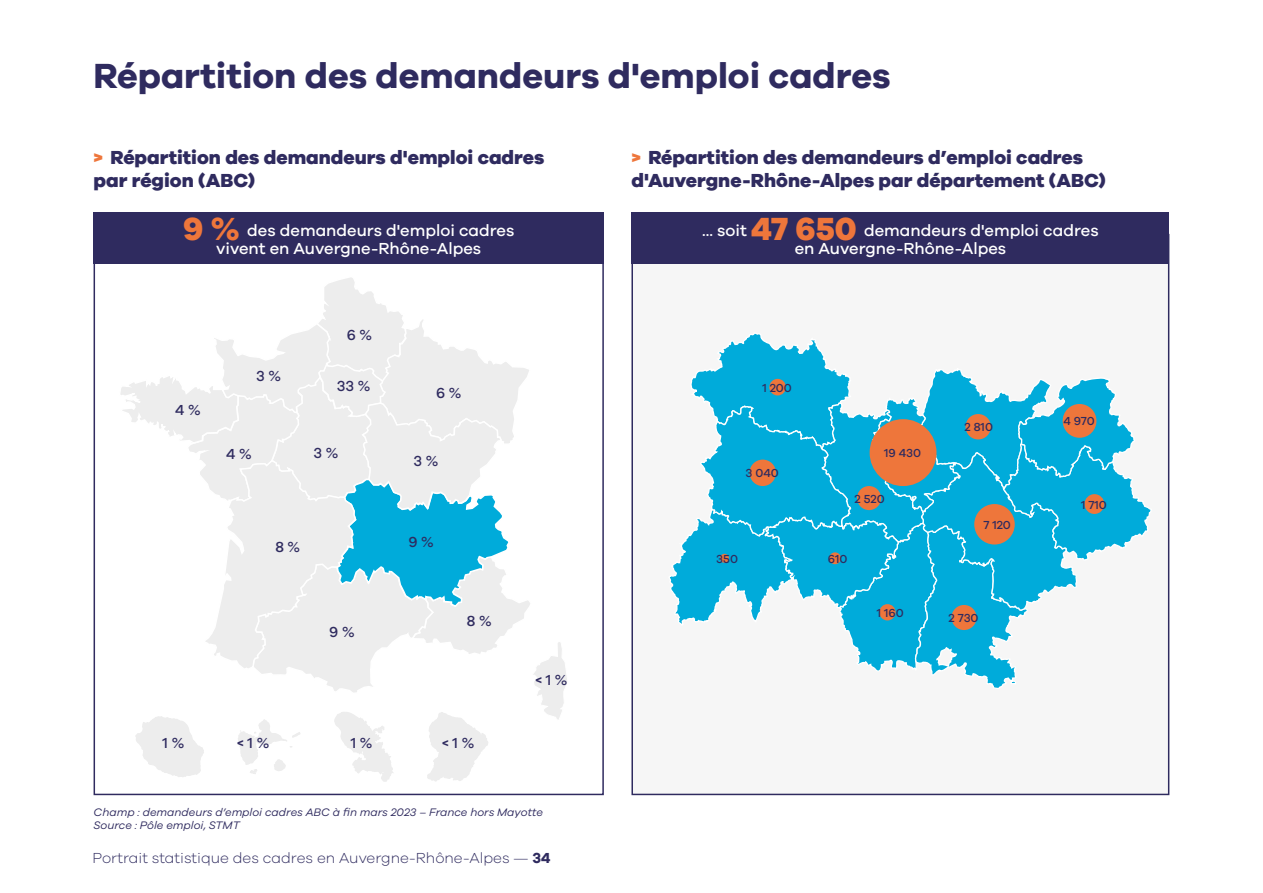
<style>
.page{position:relative;width:1263px;height:893px;background:#fff}
.page>*{position:absolute;margin:0;border:0;box-sizing:border-box;transform-origin:0 0}
.t1{font:700 36px "Galano Grotesque";color:#2f2b5f}
.t2{font:800 19.5px/22.5px "Galano Grotesque";color:#2f2b5f}
.t3{font:500 16.5px/18px "Galano Grotesque";color:#fff;text-align:center}
.t4{font:300 15px "Galano Grotesque";color:#2f2b5f}
.t5{font:500 15px "Galano Grotesque";color:#2f2b5f}
.t6{font:500 12px "Galano Grotesque";color:#2f2b5f}
.t7{font:italic 11.25px/13.5px "Galano Grotesque";color:#2f2b5f}
.s1{color:#ee763b}
.s2{font-weight:800;font-size:33px;color:#ee763b}
.s3{font-weight:700}
</style>
<div class="page">
<div style="left:631px;top:234px;width:538px;height:561px;background:#f6f6f6;border:2px solid #2f2b5f"></div>
<svg style="left:120px;top:277px;width:447px;height:505px"></svg>
<div style="left:631px;top:213px;width:538px;height:51px;background:#2f2b5f"></div>
<div style="left:94px;top:213px;width:510px;height:51px;background:#2f2b5f"></div>
<svg style="left:670px;top:334px;width:481px;height:354px"></svg>
<div style="left:1063px;top:404px;width:33px;height:34px;background:#ee763b;border-radius:50%"></div>
<div style="left:749px;top:460px;width:27px;height:26px;background:#ee763b;border-radius:50%"></div>
<div style="left:965px;top:414px;width:26px;height:25px;background:#ee763b;border-radius:50%"></div>
<div style="left:951px;top:605px;width:25px;height:25px;background:#ee763b;border-radius:50%"></div>
<div style="left:857px;top:486px;width:24px;height:24px;background:#ee763b;border-radius:50%"></div>
<div style="left:1084px;top:494px;width:20px;height:20px;background:#ee763b;border-radius:50%"></div>
<div style="left:769px;top:379px;width:17px;height:16px;background:#ee763b;border-radius:50%"></div>
<div style="left:879px;top:604px;width:17px;height:16px;background:#ee763b;border-radius:50%"></div>
<div style="left:829px;top:552px;width:12px;height:12px;background:#ee763b;border-radius:50%"></div>
<div style="left:720px;top:554px;width:9px;height:9px;background:#ee763b;border-radius:50%"></div>
<div style="left:870px;top:419px;width:66px;height:67px;background:#ee763b;border-radius:50%"></div>
<div style="left:974px;top:504px;width:41px;height:40px;background:#ee763b;border-radius:50%"></div>
<h1 class="t1" style="left:94px;top:54px;width:799px">Répartition des demandeurs d'emploi cadres</h1>
<p class="t2" style="left:94px;top:146px;width:452px"><span class="s1">&gt;</span> Répartition des demandeurs d'emploi cadres par région (ABC)</p>
<p class="t3" style="left:183px;top:221px;width:333px"><span class="s2">9 %</span> des demandeurs d'emploi cadres vivent en Auvergne-Rhône-Alpes</p>
<p class="t5" style="left:175px;top:401px;width:27px">4 %</p>
<p class="t5" style="left:256px;top:367px;width:26px">3 %</p>
<p class="t5" style="left:347px;top:325px;width:27px">6 %</p>
<p class="t5" style="left:337px;top:377px;width:35px">33 %</p>
<p class="t5" style="left:226px;top:445px;width:27px">4 %</p>
<p class="t5" style="left:314px;top:444px;width:26px">3 %</p>
<p class="t5" style="left:275px;top:538px;width:26px">8 %</p>
<p class="t5" style="left:329px;top:623px;width:27px">9 %</p>
<p class="t5" style="left:436px;top:384px;width:27px">6 %</p>
<p class="t5" style="left:413px;top:451px;width:26px">3 %</p>
<p class="t5" style="left:408px;top:533px;width:27px">9 %</p>
<p class="t5" style="left:467px;top:611px;width:26px">8 %</p>
<p class="t5" style="left:163px;top:733px;width:23px">1 %</p>
<p class="t5" style="left:237px;top:733px;width:34px">&lt; 1 %</p>
<p class="t5" style="left:351px;top:733px;width:23px">1 %</p>
<p class="t5" style="left:442px;top:733px;width:34px">&lt; 1 %</p>
<p class="t5" style="left:535px;top:671px;width:34px">&lt; 1 %</p>
<p class="t7" style="left:94px;top:805px;width:451px">Champ : demandeurs d’emploi cadres ABC à fin mars 2023 – France hors Mayotte<br>Source : Pôle emploi, STMT</p>
<p class="t4" style="left:92px;top:849px;width:460px">Portrait statistique des cadres en Auvergne-Rhône-Alpes — <span class="s3">34</span></p>
<p class="t2" style="left:631px;top:146px;width:476px"><span class="s1">&gt;</span> Répartition des demandeurs d’emploi cadres d'Auvergne-Rhône-Alpes par département (ABC)</p>
<p class="t3" style="left:702px;top:221px;width:398px">... soit <span class="s2">47 650</span> demandeurs d'emploi cadres en Auvergne-Rhône-Alpes</p>
<p class="t6" style="left:762px;top:380px;width:31px">1 200</p>
<p class="t6" style="left:746px;top:466px;width:35px">3 040</p>
<p class="t6" style="left:884px;top:446px;width:38px">19 430</p>
<p class="t6" style="left:854px;top:491px;width:32px">2 520</p>
<p class="t6" style="left:716px;top:552px;width:23px">350</p>
<p class="t6" style="left:828px;top:552px;width:21px">610</p>
<p class="t6" style="left:877px;top:606px;width:28px">1 160</p>
<p class="t6" style="left:964px;top:420px;width:30px">2 810</p>
<p class="t6" style="left:983px;top:518px;width:29px">7 120</p>
<p class="t6" style="left:948px;top:611px;width:32px">2 730</p>
<p class="t6" style="left:1063px;top:414px;width:33px">4 970</p>
<p class="t6" style="left:1081px;top:497px;width:27px">1 710</p>
</div>
